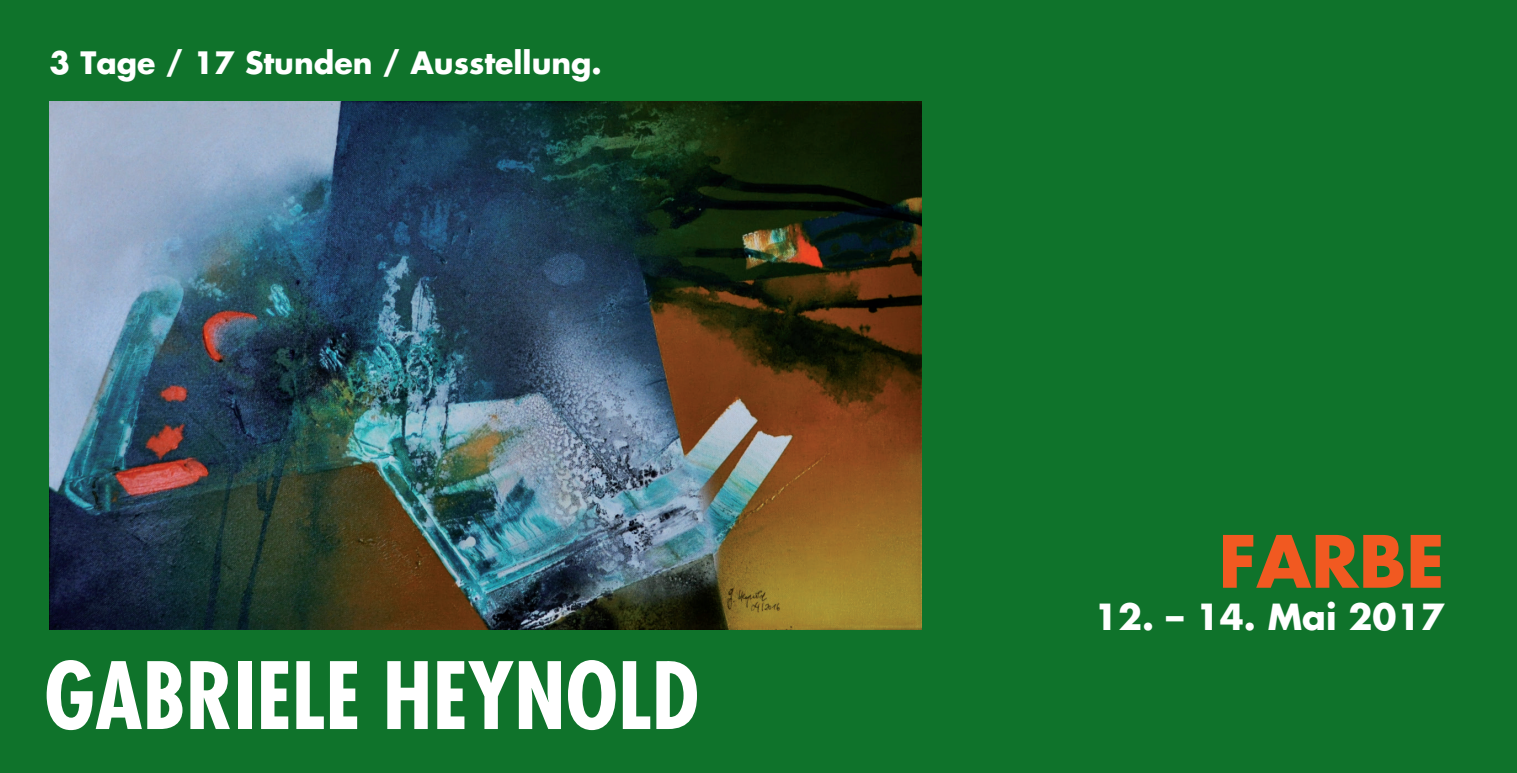
<style>
.page{position:relative;width:1517px;height:773px;background:#fff}
.page>*{position:absolute;margin:0;border:0;box-sizing:border-box;transform-origin:0 0}
.t1{font:700 condensed 90px "Futura";color:#fff}
.t2{font:700 70px "Futura";color:#f15921}
.t3{font:700 35px "Futura";color:#fff}
.t4{font:700 30px "Futura";color:#fff}
</style>
<div class="page">
<div style="left:0;top:0;width:1517px;height:772px;background:#0f732b"></div>
<img style="left:50px;top:101px;width:871px;height:528px">
<p class="t4" style="left:50px;top:42px;width:554px">3 Tage / 17 Stunden / Ausstellung.</p>
<h1 class="t1" style="left:44px;top:639px;width:656px">GABRIELE HEYNOLD</h1>
<h2 class="t2" style="left:1218px;top:515px;width:228px">FARBE</h2>
<p class="t3" style="left:1094px;top:593px;width:352px">12. – 14. Mai 2017</p>
</div>
